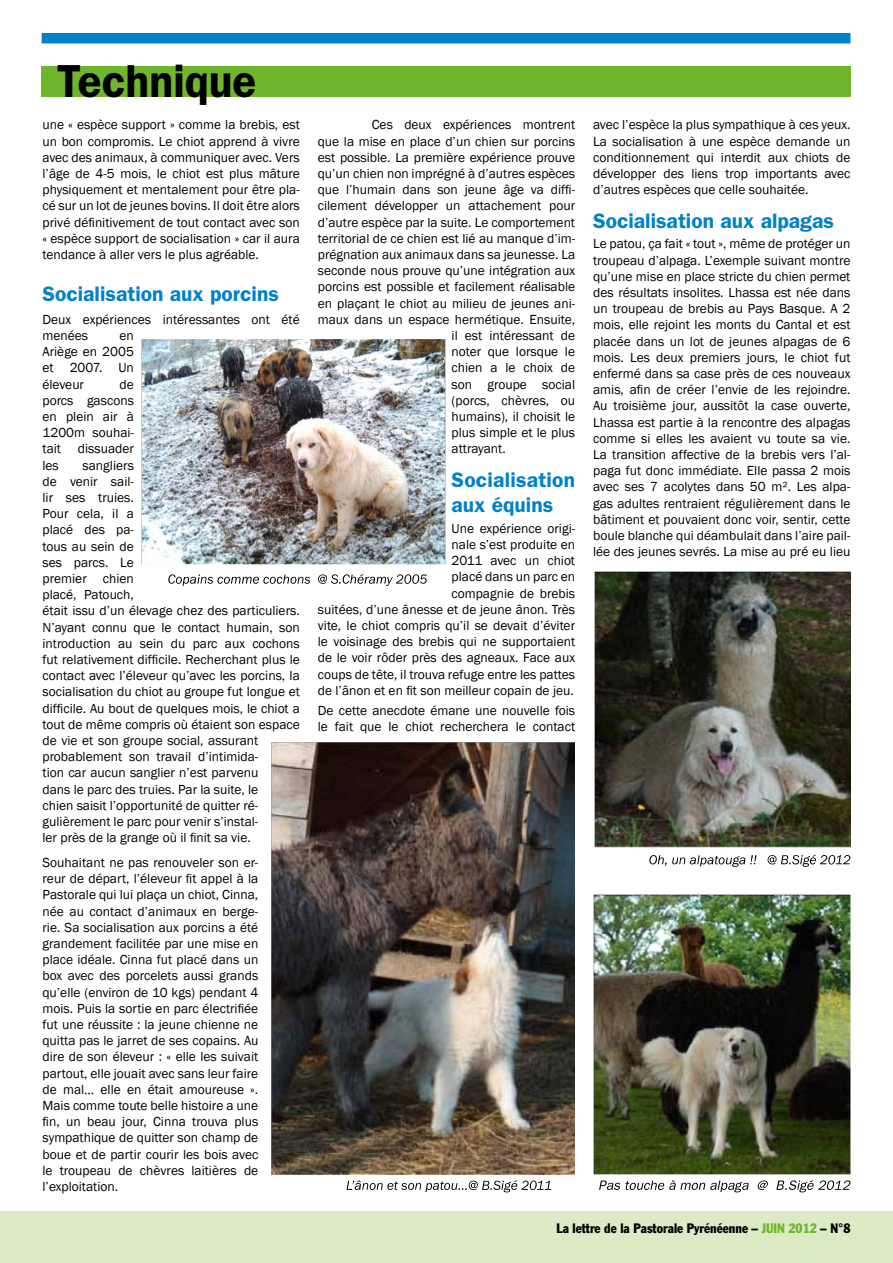
<style>
.page{position:relative;width:893px;height:1263px;background:#fff}
.page>*{position:absolute;margin:0;border:0;box-sizing:border-box;transform-origin:0 0}
.t1{font:600 46.5px "Franklin Gothic";color:#000;scale:.95 1}
.t2{font:600 21px/25.2px "Franklin Gothic";color:#0081c9}
.t3{font:13.5px/16.2px "Franklin Gothic";color:#000;text-align:justify}
.t4{font:condensed 13.5px "Franklin Gothic";color:#000}
.s1{color:#70b62c}
</style>
<div class="page">
<div style="left:42px;top:33px;width:808px;height:10px;background:#0081c9"></div>
<div style="left:0;top:1212px;width:893px;height:51px;background:#dceac5"></div>
<div style="left:41px;top:66px;width:809px;height:31px;background:#70b62c"></div>
<img style="left:141px;top:339px;width:304px;height:225px">
<svg style="left:168px;top:574px;width:259px;height:12px"></svg>
<div style="left:140px;top:564px;width:306px;height:3px;background:#fff;border:2px solid #fff"></div>
<img style="left:271px;top:742px;width:303px;height:433px">
<svg style="left:347px;top:1180px;width:204px;height:12px"></svg>
<img style="left:595px;top:571px;width:255px;height:276px">
<svg style="left:649px;top:855px;width:201px;height:12px"></svg>
<img style="left:594px;top:894px;width:257px;height:280px">
<svg style="left:599px;top:1180px;width:252px;height:12px"></svg>
<h1 class="t1" style="left:57px;top:53px;width:211px">Technique</h1>
<p class="t3" style="left:43px;top:117px;width:259px">une « espèce support » comme la brebis, est un bon compromis. Le chiot apprend à vivre avec des animaux, à communiquer avec. Vers l’âge de 4-5 mois, le chiot est plus mâture physiquement et mentalement pour être pla&shy;cé sur un lot de jeunes bovins. Il doit être alors privé définitivement de tout contact avec son « espèce support de socialisation » car il aura tendance à aller vers le plus agréable.</p>
<h2 class="t2" style="left:43px;top:281px;width:238px">Socialisation aux porcins</h2>
<p class="t3" style="left:43px;top:311px;width:259px">Deux expériences intéressantes ont été menées</p>
<p class="t3" style="left:43px;top:328px;width:93px;text-indent:77px">en Ariège en 2005 et 2007. Un éleveur</p>
<p class="t3" style="left:43px;top:376px;width:93px;text-indent:77px">de porcs gascons en plein air à 1200m souhai&shy;tait dissuader les</p>
<p class="t3" style="left:43px;top:457px;width:259px;text-align:left;text-indent:40px">sangliers<br>de venir sail-<br>lir ses truies.<br>Pour cela, il a<br>placé des pa-<br>tous au sein de<br>ses parcs. Le<br>premier chien<br>placé, Patouch,<br>était issu d’un élevage chez des particuliers.<br>N’ayant connu que le contact humain, son introduction au sein du parc aux cochons fut relativement difficile. Recherchant plus le contact avec l’éleveur qu’avec les porcins, la socialisation du chiot au groupe fut longue et difficile. Au bout de quelques mois, le chiot a tout de même compris où étaient son espace de vie et son groupe social, assurant probablement son travail d’intimida-<br>tion car aucun sanglier n’est parvenu<br>dans le parc des truies. Par la suite, le<br>chien saisit l’opportunité de quitter ré&shy;gulièrement le parc pour venir s’instal-<br>ler près de la grange où il finit sa vie.</p>
<p class="t3" style="left:43px;top:855px;width:217px">Souhaitant ne pas renouveler son er&shy;reur de départ, l’éleveur fit appel à la Pastorale qui lui plaça un chiot, Cinna, née au contact d’animaux en berge&shy;rie. Sa socialisation aux porcins a été grandement facilitée par une mise en place idéale. Cinna fut placé dans un box avec des porcelets aussi grands qu’elle (environ de 10 kgs) pendant 4 mois. Puis la sortie en parc électrifiée fut une réussite : la jeune chienne ne quitta pas le jarret de ses copains. Au dire de son éleveur : « elle les suivait partout, elle jouait avec sans leur faire de mal… elle en était amoureuse ».<br>Mais comme toute belle histoire a une fin, un beau jour, Cinna trouva plus sympathique de quitter son champ de boue et de partir courir les bois avec le troupeau de chèvres laitières de l’exploitation.</p>
<p class="t3" style="left:372px;top:117px;width:205px">Ces deux expériences montrent</p>
<p class="t3" style="left:318px;top:133px;width:259px">que la mise en place d’un chien sur porcins</p>
<p class="t3" style="left:318px;top:149px;width:259px">est possible. La première expérience prouve</p>
<p class="t3" style="left:318px;top:166px;width:259px">qu’un chien non imprégné à d’autres espèces</p>
<p class="t3" style="left:318px;top:182px;width:259px">que l’humain dans son jeune âge va diffi-</p>
<p class="t3" style="left:318px;top:198px;width:259px">cilement développer un attachement pour</p>
<p class="t3" style="left:318px;top:214px;width:259px">d’autre espèce par la suite. Le comportement</p>
<p class="t3" style="left:318px;top:230px;width:259px">territorial de ce chien est lié au manque d’im-</p>
<p class="t3" style="left:318px;top:247px;width:259px">prégnation aux animaux dans sa jeunesse. La</p>
<p class="t3" style="left:318px;top:263px;width:259px">seconde nous prouve qu’une intégration aux</p>
<p class="t3" style="left:318px;top:279px;width:259px">porcins est possible et facilement réalisable</p>
<p class="t3" style="left:318px;top:295px;width:259px">en plaçant le chiot au milieu de jeunes ani-</p>
<p class="t3" style="left:318px;top:311px;width:259px">maux dans un espace hermétique. Ensuite,</p>
<p class="t3" style="left:452px;top:328px;width:125px">il est intéressant de</p>
<p class="t3" style="left:452px;top:344px;width:125px">noter que lorsque le</p>
<p class="t3" style="left:452px;top:360px;width:125px">chien a le choix de</p>
<p class="t3" style="left:452px;top:376px;width:125px">son groupe social</p>
<p class="t3" style="left:452px;top:392px;width:125px">(porcs, chèvres, ou</p>
<p class="t3" style="left:452px;top:409px;width:125px">humains), il choisit le</p>
<p class="t3" style="left:452px;top:425px;width:125px">plus simple et le plus</p>
<p class="t3" style="left:452px;top:441px;width:56px">attrayant.</p>
<h2 class="t2" style="left:452px;top:467px;width:125px">Socialisation aux équins</h2>
<p class="t3" style="left:318px;top:520px;width:259px;text-align:right">Une expérience origi-<br>nale s’est produite en<br>2011 avec un chiot<br>placé dans un parc en<br>compagnie de brebis<br>suitées, d’une ânesse et de jeune ânon. Très vite, le chiot compris qu’il se devait d’éviter le voisinage des brebis qui ne supportaient de le voir rôder près des agneaux. Face aux coups de tête, il trouva refuge entre les pattes de l’ânon et en fit son meilleur copain de jeu.</p>
<p class="t3" style="left:318px;top:703px;width:259px">De cette anecdote émane une nouvelle fois le fait que le chiot recherchera le contact</p>
<p class="t3" style="left:593px;top:117px;width:259px">avec l’espèce la plus sympathique à ces yeux.<br>La socialisation à une espèce demande un conditionnement qui interdit aux chiots de développer des liens trop importants avec d’autres espèces que celle souhaitée.</p>
<h2 class="t2" style="left:593px;top:207px;width:242px">Socialisation aux alpagas</h2>
<p class="t3" style="left:593px;top:236px;width:259px">Le patou, ça fait « tout », même de protéger un troupeau d’alpaga. L’exemple suivant montre qu’une mise en place stricte du chien permet des résultats insolites. Lhassa est née dans un troupeau de brebis au Pays Basque. A 2 mois, elle rejoint les monts du Cantal et est placée dans un lot de jeunes alpagas de 6 mois. Les deux premiers jours, le chiot fut enfermé dans sa case près de ces nouveaux amis, afin de créer l’envie de les rejoindre.<br>Au troisième jour, aussitôt la case ouverte, Lhassa est partie à la rencontre des alpagas comme si elles les avaient vu toute sa vie.<br>La transition affective de la brebis vers l’al&shy;paga fut donc immédiate. Elle passa 2 mois avec ses 7 acolytes dans 50 m². Les alpa&shy;gas adultes rentraient régulièrement dans le bâtiment et pouvaient donc voir, sentir, cette boule blanche qui déambulait dans l’aire pail&shy;lée des jeunes sevrés. La mise au pré eu lieu</p>
<p class="t4" style="left:556px;top:1219px;width:296px">La lettre de la Pastorale Pyrénéenne – <span class="s1">JUIN 2012</span> – N°8</p>
</div>
